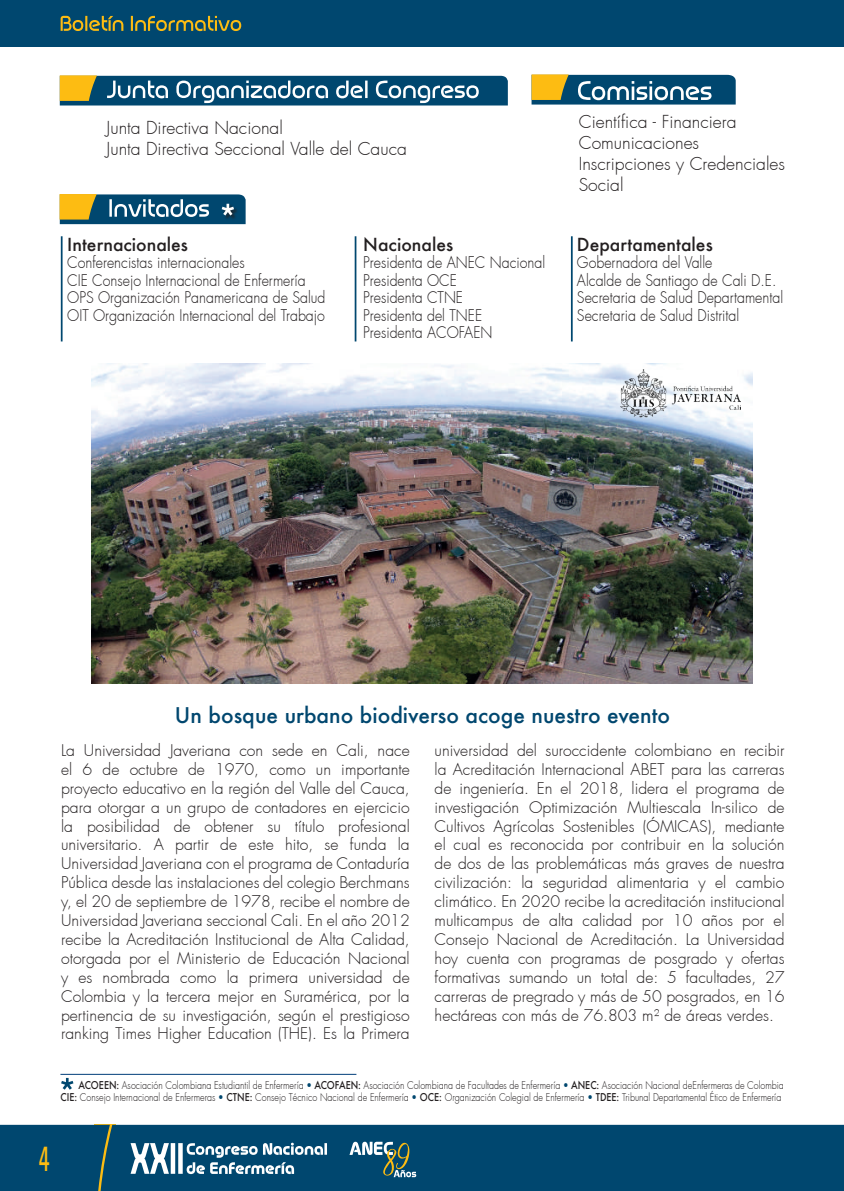
<style>
.page{position:relative;width:844px;height:1191px;background:#fff}
.page>*{position:absolute;margin:0;border:0;box-sizing:border-box;transform-origin:0 0}
.t1{font:condensed 35px "Univers LT Std";color:#fdbc12;scale:.7 1}
.t2{font:500 21px "Futura";color:#00476f}
.t3{font:300 17.5px/21px "Futura";color:#231f20}
.t4{font:500 17.5px "Futura";color:#231f20}
.t5{font:300 15.75px/18.9px "Futura";color:#231f20;text-align:justify}
.t6{font:300 15.75px/17.5px "Futura";color:#231f20;scale:.9 1}
.t7{font:300 10.5px/12.2px "Futura";color:#231f20;text-align:right;scale:.85 1}
.s1{font-weight:500}
.s2{color:#00476f}
</style>
<div class="page">
<div style="left:0;top:0;width:843px;height:46px;background:#00476f"></div>
<div style="left:0;top:1124px;width:101px;height:67px;background:#00476f"></div>
<div style="left:101px;top:1124px;width:636px;height:67px;background:#00476f"></div>
<svg style="left:130px;top:1142px;width:197px;height:32px"></svg>
<svg style="left:61px;top:16px;width:180px;height:15px"></svg>
<svg style="left:349px;top:1141px;width:67px;height:36px;background:#3f6f7f"></svg>
<div style="left:737px;top:1124px;width:107px;height:67px;background:#00476f"></div>
<img style="left:91px;top:363px;width:661px;height:320px">
<hr style="left:570px;top:236px;width:2px;height:105px;background:#00476f">
<hr style="left:61px;top:236px;width:2px;height:105px;background:#00476f">
<hr style="left:354px;top:236px;width:2px;height:105px;background:#00476f">
<svg style="left:60px;top:75px;width:447px;height:30px;background:#3d6f82"></svg>
<svg style="left:531px;top:74px;width:204px;height:31px;background:#4e767c"></svg>
<img style="left:620px;top:370px;width:120px;height:49px">
<hr style="left:60px;top:1074px;width:296px;height:1px;background:#003d79">
<svg style="left:60px;top:194px;width:185px;height:30px;background:#487074"></svg>
<svg style="left:61px;top:1078px;width:12px;height:11px"></svg>
<p class="t3" style="left:107px;top:117px;width:302px">Junta Directiva Nacional<br>Junta Directiva Seccional Valle del Cauca</p>
<p class="t4" style="left:67px;top:232px;width:122px">Internacionales</p>
<p class="t6" style="left:67px;top:254px;width:288px">Conferencistas internacionales<br>CIE Consejo Internacional de Enfermería OPS Organización Panamericana de Salud OIT Organización Internacional del Trabajo</p>
<p class="t4" style="left:363px;top:232px;width:91px">Nacionales</p>
<p class="t6" style="left:363px;top:254px;width:204px">Presidenta de ANEC Nacional<br>Presidenta OCE<br>Presidenta CTNE<br>Presidenta del TNEE<br>Presidenta ACOFAEN</p>
<p class="t3" style="left:578px;top:112px;width:208px">Científica - Financiera<br>Comunicaciones<br>Inscripciones y Credenciales<br>Social</p>
<p class="t4" style="left:577px;top:232px;width:137px">Departamentales</p>
<p class="t6" style="left:577px;top:254px;width:230px">Gobernadora del Valle<br>Alcalde de Santiago de Cali D.E.<br>Secretaria de Salud Departamental<br>Secretaria de Salud Distrital</p>
<h2 class="t2" style="left:175px;top:700px;width:497px">Un bosque urbano biodiverso acoge nuestro evento</h2>
<p class="t5" style="left:61px;top:741px;width:350px">La Universidad Javeriana con sede en Cali, nace el 6 de octubre de 1970, como un importante proyecto educativo en la región del Valle del Cauca, para otorgar a un grupo de contadores en ejercicio la posibilidad de obtener su título profesional universitario. A partir de este hito, se funda la Universidad Javeriana con el programa de Contaduría Pública desde las instalaciones del colegio Berchmans y, el 20 de septiembre de 1978, recibe el nombre de Universidad Javeriana seccional Cali. En el año 2012 recibe la Acreditación Institucional de Alta Calidad, otorgada por el Ministerio de Educación Nacional y es nombrada como la primera universidad de Colombia y la tercera mejor en Suramérica, por la pertinencia de su investigación, según el prestigioso ranking Times Higher Education (THE). Es la Primera</p>
<p class="t5" style="left:434px;top:741px;width:351px">universidad del suroccidente colombiano en recibir la Acreditación Internacional ABET para las carreras de ingeniería. En el 2018, lidera el programa de investigación Optimización Multiescala In-silico de Cultivos Agrícolas Sostenibles (ÓMICAS), mediante el cual es reconocida por contribuir en la solución de dos de las problemáticas más graves de nuestra civilización: la seguridad alimentaria y el cambio climático. En 2020 recibe la acreditación institucional multicampus de alta calidad por 10 años por el Consejo Nacional de Acreditación. La Universidad hoy cuenta con programas de posgrado y ofertas formativas sumando un total de: 5 facultades, 27 carreras de pregrado y más de 50 posgrados, en 16 hectáreas con más de 76.803 m² de áreas verdes.</p>
<p class="t7" style="left:60px;top:1079px;width:852px"><span class="s1">ACOEEN:</span> Asociación Colombiana Estudiantil de Enfermería <span class="s2">•</span> <span class="s1">ACOFAEN:</span> Asociación Colombiana de Facultades de Enfermería <span class="s2">•</span> <span class="s1">ANEC:</span> Asociación Nacional deEnfermeras de Colombia<br><span class="s1">CIE:</span> Consejo Internacional de Enfermeras <span class="s2">•</span> <span class="s1">CTNE:</span> Consejo Técnico Nacional de Enfermería <span class="s2">•</span> <span class="s1">OCE:</span> Organización Colegial de Enfermería <span class="s2">•</span> <span class="s1">TDEE:</span> Tribunal Departamental Ético de Enfermería</p>
<h1 class="t1" style="left:39px;top:1136px;width:17px">4</h1>
</div>
